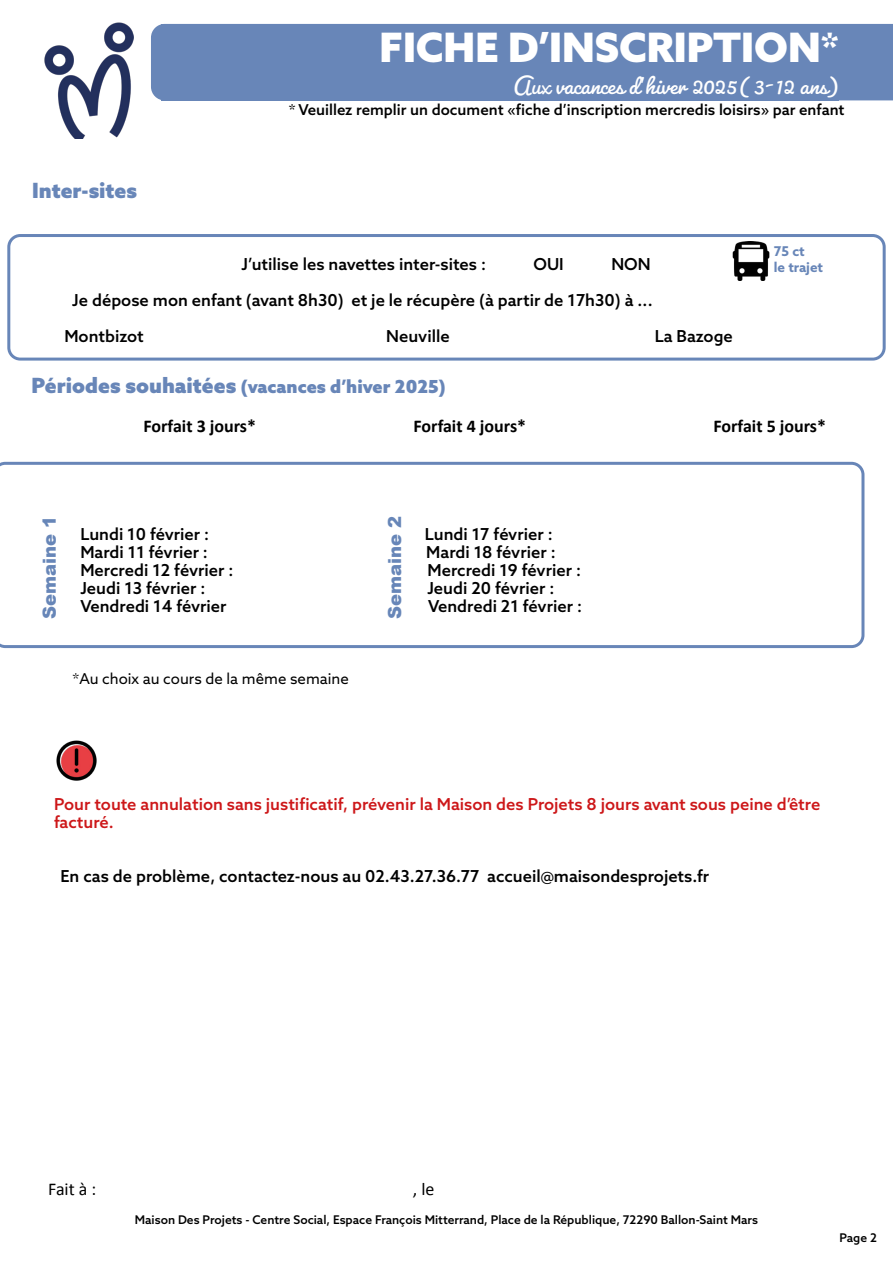
<style>
.page{position:relative;width:893px;height:1263px;background:#fff}
.page>*{position:absolute;margin:0;border:0;box-sizing:border-box;transform-origin:0 0}
.t1{font:900 40.5px "Azo Sans";color:#fff}
.t2{font:27px "Pacifico";color:#fff}
.t3{font:900 21px "Azo Sans";color:#6886b8}
.t4{font:700 18px "Calibri";color:#000}
.t5{font:900 18px "Azo Sans";color:#6886b8}
.t6{font:900 18px "Arial";color:#6786b8}
.t7{font:18px "Calibri";color:#000}
.t8{font:500 16.5px "Azo Sans";color:#000}
.t9{font:500 16.5px/18px "Azo Sans";color:#cd1719}
.t10{font:500 15px "Azo Sans";color:#000}
.t11{font:15px "Azo Sans";color:#000}
.t12{font:700 13.5px/16.2px "Azo Sans";color:#6886b8}
.t13{font:500 12px "Azo Sans";color:#000}
.s1{font-size:21px}
</style>
<div class="page">
<div style="left:151px;top:24px;width:742px;height:76px;background:#6886b8"></div>
<div style="left:162px;top:24px;width:677px;height:76px;background:#6886b8"></div>
<svg style="left:0;top:462px;width:864px;height:186px"></svg>
<img style="left:45px;top:23px;width:89px;height:116px">
<img style="left:56px;top:740px;width:41px;height:41px">
<div style="left:7px;top:234px;width:879px;height:127px;border:3px solid #6886b8;border-radius:11px"></div>
<img style="left:732px;top:242px;width:38px;height:38px">
<h1 class="t1" style="left:379px;top:20px;width:461px">FICHE D’INSCRIPTION*</h1>
<h2 class="t2" style="left:513px;top:69px;width:327px">Aux vacances d’hiver 2025( 3-12 ans)</h2>
<p class="t3" style="left:32px;top:176px;width:107px">Inter-sites</p>
<p class="t10" style="left:289px;top:100px;width:557px">* Veuillez remplir un document «fiche d’inscription mercredis loisirs» par enfant</p>
<p class="t8" style="left:242px;top:253px;width:246px">J’utilise les navettes inter-sites :</p>
<p class="t8" style="left:534px;top:253px;width:32px">OUI</p>
<p class="t8" style="left:611px;top:253px;width:41px">NON</p>
<p class="t8" style="left:72px;top:289px;width:582px">Je dépose mon enfant (avant 8h30) et je le récupère (à partir de 17h30) à ...</p>
<p class="t8" style="left:64px;top:325px;width:81px">Montbizot</p>
<p class="t8" style="left:386px;top:325px;width:65px">Neuville</p>
<p class="t8" style="left:655px;top:325px;width:80px">La Bazoge</p>
<p class="t5" style="left:31px;top:374px;width:416px"><span class="s1">Périodes souhaitées</span> (vacances d’hiver 2025)</p>
<p class="t12" style="left:774px;top:243px;width:51px">75 ct<br>le trajet</p>
<p class="t4" style="left:143px;top:413px;width:114px">Forfait 3 jours*</p>
<p class="t4" style="left:414px;top:413px;width:114px">Forfait 4 jours*</p>
<p class="t4" style="left:713px;top:413px;width:114px">Forfait 5 jours*</p>
<p class="t6" style="left:36px;top:619px;width:105px;rotate:-90deg">Semaine 1</p>
<p class="t6" style="left:382px;top:619px;width:105px;rotate:-90deg">Semaine 2</p>
<p class="t8" style="left:80px;top:523px;width:130px">Lundi 10 février :</p>
<p class="t8" style="left:425px;top:523px;width:129px">Lundi 17 février :</p>
<p class="t8" style="left:80px;top:541px;width:129px">Mardi 11 février :</p>
<p class="t8" style="left:426px;top:541px;width:131px">Mardi 18 février :</p>
<p class="t8" style="left:80px;top:559px;width:155px">Mercredi 12 février :</p>
<p class="t8" style="left:427px;top:559px;width:155px">Mercredi 19 février :</p>
<p class="t8" style="left:80px;top:577px;width:126px">Jeudi 13 février :</p>
<p class="t8" style="left:427px;top:577px;width:128px">Jeudi 20 février :</p>
<p class="t8" style="left:80px;top:595px;width:148px">Vendredi 14 février</p>
<p class="t8" style="left:428px;top:595px;width:155px">Vendredi 21 février :</p>
<p class="t11" style="left:72px;top:669px;width:278px">*Au choix au cours de la même semaine</p>
<p class="t9" style="left:54px;top:795px;width:768px">Pour toute annulation sans justificatif, prévenir la Maison des Projets 8 jours avant sous peine d’être facturé.</p>
<p class="t8" style="left:60px;top:865px;width:650px">En cas de problème, contactez-nous au 02.43.27.36.77 accueil@maisondesprojets.fr</p>
<p class="t7" style="left:48px;top:1176px;width:50px">Fait à :</p>
<p class="t7" style="left:413px;top:1176px;width:23px">, le</p>
<p class="t13" style="left:135px;top:1212px;width:625px">Maison Des Projets - Centre Social, Espace François Mitterrand, Place de la République, 72290 Ballon-Saint Mars</p>
<p class="t13" style="left:839px;top:1230px;width:39px">Page 2</p>
</div>
